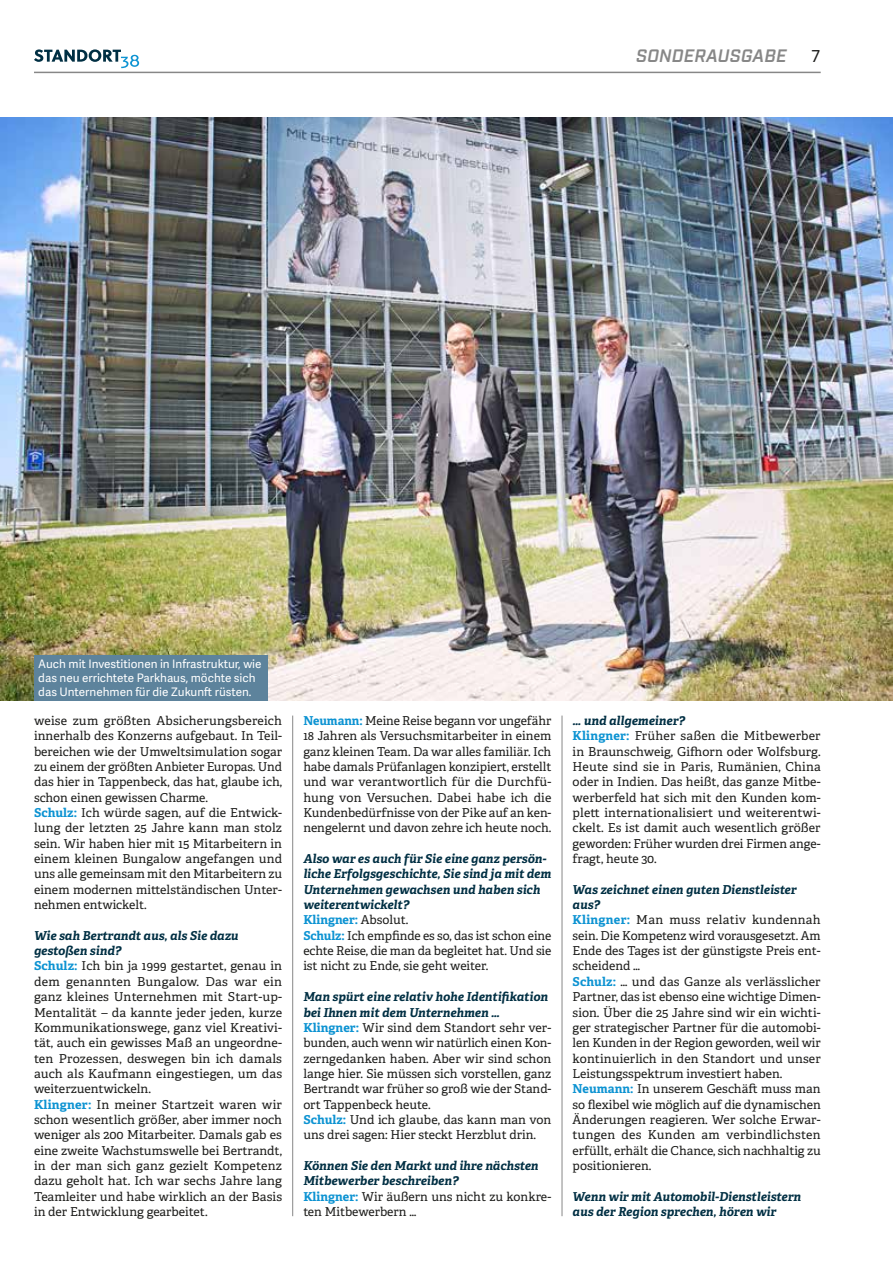
<style>
.page{position:relative;width:893px;height:1263px;background:#fff}
.page>*{position:absolute;margin:0;border:0;box-sizing:border-box;transform-origin:0 0}
.t1{font:italic 600 18px "Industry";letter-spacing:.01em;color:#878787}
.t2{font:16.5px "Adelle Sans";color:#1d1d1b}
.t3{font:12.3px/15.3px "Adelle PE";color:#1d1d1b}
.t4{font:italic 700 12.3px/15.3px "Adelle PE";color:#002f43}
.t5{font:11.7px/14.1px "Adelle Sans";color:#fff}
.s1{font-weight:700;color:#0d93d2}
.s2{font-weight:700;font-style:italic;color:#002f43}
.s3{font-style:normal;color:#0d93d2}
.s4{font-weight:400;font-style:normal;color:#1d1d1b}
</style>
<div class="page">
<hr style="left:34px;top:72px;width:787px;height:1px;background:#878787">
<svg style="left:34px;top:49px;width:105px;height:19px"></svg>
<hr style="left:292px;top:715px;width:1px;height:501px;background:#878787">
<hr style="left:562px;top:715px;width:1px;height:501px;background:#878787">
<img style="left:0;top:117px;width:893px;height:583px">
<div style="left:34px;top:655px;width:234px;height:45px;background:#5d839c"></div>
<h1 class="t1" style="left:636px;top:45px;width:152px">SONDERAUSGABE</h1>
<h2 class="t2" style="left:811px;top:44px;width:11px">7</h2>
<p class="t5" style="left:38px;top:657px;width:225px">Auch mit Investitionen in Infrastruktur, wie das neu errichtete Parkhaus, möchte sich das Unternehmen für die Zukunft rüsten.</p>
<p class="t3" style="left:34px;top:712px;width:250px">weise zum größten Absicherungsbereich innerhalb des Konzerns aufgebaut. In Teil&shy;bereichen wie der Umweltsimulation sogar zu einem der größten Anbieter Europas. Und das hier in Tappenbeck, das hat, glaube ich, schon einen gewissen Charme.<br><span class="s1">Schulz:</span> Ich würde sagen, auf die Entwick&shy;lung der letzten 25 Jahre kann man stolz sein. Wir haben hier mit 15 Mitarbeitern in einem kleinen Bungalow angefangen und uns alle gemeinsam mit den Mitarbeitern zu einem modernen mittelständischen Unter&shy;nehmen entwickelt.</p>
<p class="t3" style="left:34px;top:927px;width:250px"><span class="s2">Wie sah Bertrandt aus, als Sie dazu gestoßen sind?<br></span><span class="s1">Schulz:</span> Ich bin ja 1999 gestartet, genau in dem genannten Bungalow. Das war ein ganz kleines Unternehmen mit Start-up-Mentalität – da kannte jeder jeden, kurze Kommunikationswege, ganz viel Kreativi&shy;tät, auch ein gewisses Maß an ungeordne&shy;ten Prozessen, deswegen bin ich damals auch als Kaufmann eingestiegen, um das weiterzuentwickeln.<br><span class="s1">Klingner:</span> In meiner Startzeit waren wir schon wesentlich größer, aber immer noch weniger als 200 Mitarbeiter. Damals gab es eine zweite Wachstumswelle bei Bertrandt, in der man sich ganz gezielt Kompetenz dazu geholt hat. Ich war sechs Jahre lang Teamleiter und habe wirklich an der Basis in der Entwicklung gearbeitet.</p>
<p class="t3" style="left:303px;top:712px;width:250px;text-align:justify"><span class="s1">Neumann:</span> Meine Reise begann vor ungefähr 18 Jahren als Versuchsmitarbeiter in einem ganz kleinen Team. Da war alles familiär. Ich habe damals Prüfanlagen konzipiert, erstellt und war verantwortlich für die Durchfü&shy;hung von Versuchen. Dabei habe ich die Kundenbedürfnisse von der Pike auf an ken&shy;nengelernt und davon zehre ich heute noch.</p>
<p class="t4" style="left:303px;top:850px;width:250px">Also war es auch für Sie eine ganz persön&shy;liche Erfolgsgeschichte, Sie sind ja mit dem Unternehmen gewachsen und haben sich weiterentwickelt?<br><span class="s3">Klingner:</span> <span class="s4">Absolut.<br></span><span class="s3">Schulz:</span> <span class="s4">Ich empfinde es so, das ist schon eine echte Reise, die man da begleitet hat. Und sie ist nicht zu Ende, sie geht weiter.</span></p>
<p class="t3" style="left:303px;top:989px;width:250px"><span class="s2">Man spürt eine relativ hohe Identifikation bei Ihnen mit dem Unternehmen … </span><span class="s1">Klingner:</span> Wir sind dem Standort sehr ver&shy;bunden, auch wenn wir natürlich einen Kon&shy;zerngedanken haben. Aber wir sind schon lange hier. Sie müssen sich vorstellen, ganz Bertrandt war früher so groß wie der Stand&shy;ort Tappenbeck heute.<br><span class="s1">Schulz:</span> Und ich glaube, das kann man von uns drei sagen: Hier steckt Herzblut drin.</p>
<p class="t4" style="left:303px;top:1157px;width:250px">Können Sie den Markt und ihre nächsten<br>Mitbewerber beschreiben?<br><span class="s3">Klingner:</span> <span class="s4">Wir äußern uns nicht zu konkre&shy;ten Mitbewerbern …</span></p>
<p class="t3" style="left:573px;top:712px;width:250px"><span class="s2">… und allgemeiner?<br></span><span class="s1">Klingner:</span> Früher saßen die Mitbewerber in Braunschweig, Gifhorn oder Wolfsburg.<br>Heute sind sie in Paris, Rumänien, China oder in Indien. Das heißt, das ganze Mitbe&shy;werberfeld hat sich mit den Kunden kom&shy;plett internationalisiert und weiterentwi&shy;ckelt. Es ist damit auch wesentlich größer geworden: Früher wurden drei Firmen ange&shy;fragt, heute 30.</p>
<p class="t3" style="left:573px;top:881px;width:250px"><span class="s2">Was zeichnet einen guten Dienstleister aus?<br></span><span class="s1">Klingner:</span> Man muss relativ kundennah sein. Die Kompetenz wird vorausgesetzt. Am Ende des Tages ist der günstigste Preis ent&shy;scheidend …<br><span class="s1">Schulz:</span> … und das Ganze als verlässlicher Partner, das ist ebenso eine wichtige Dimen&shy;sion. Über die 25 Jahre sind wir ein wichti&shy;ger strategischer Partner für die automobi&shy;len Kunden in der Region geworden, weil wir kontinuierlich in den Standort und unser Leistungsspektrum investiert haben.<br><span class="s1">Neumann:</span> In unserem Geschäft muss man so flexibel wie möglich auf die dynamischen Änderungen reagieren. Wer solche Erwar&shy;tungen des Kunden am verbindlichsten erfüllt, erhält die Chance, sich nachhaltig zu positionieren.</p>
<p class="t4" style="left:573px;top:1188px;width:230px">Wenn wir mit Automobil-Dienstleistern aus der Region sprechen, hören wir</p>
</div>
